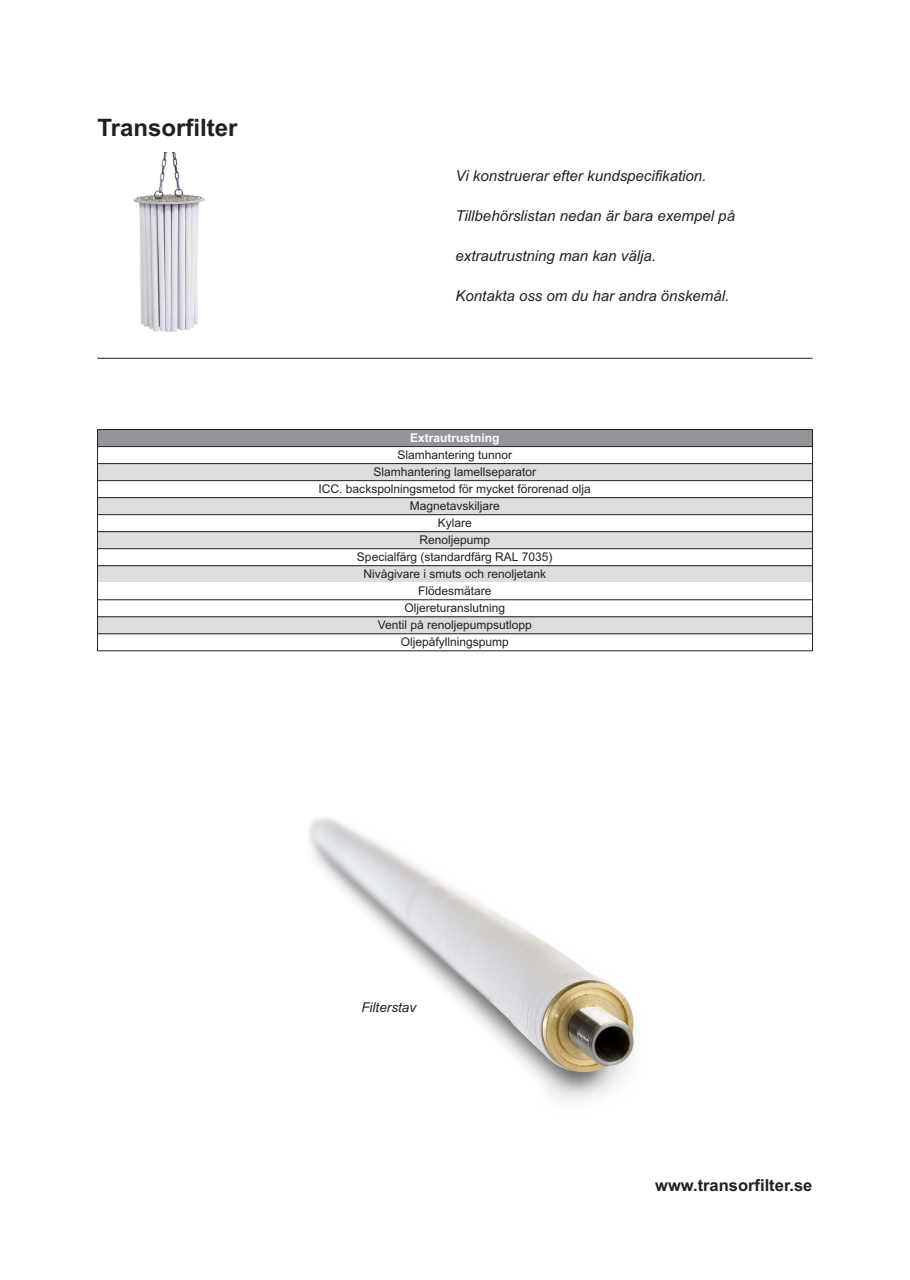
<style>
.page{position:relative;width:910px;height:1280px;background:#fff}
.page>*{position:absolute;margin:0;border:0;box-sizing:border-box;transform-origin:0 0}
.t1{font:700 24px "Arial";color:#231f20}
.t2{font:700 16.5px "Arial";color:#231f20}
.t3{font:italic 15px "Arial";color:#231f20}
.t4{font:italic 13.5px "Arial";color:#231f20}
.t5{font:12px "Arial";color:#231f20}
.t6{font:700 12px "Arial";color:#fff}
</style>
<div class="page">
<img style="left:133px;top:153px;width:72px;height:179px">
<hr style="left:97px;top:358px;width:715px;height:1px;background:#231f20">
<div style="left:97px;top:429px;width:715px;height:17px;background:#939598"></div>
<div style="left:97px;top:463px;width:715px;height:17px;background:#dcdddf"></div>
<div style="left:97px;top:497px;width:715px;height:17px;background:#dcdddf"></div>
<div style="left:97px;top:531px;width:715px;height:17px;background:#dcdddf"></div>
<div style="left:97px;top:565px;width:715px;height:18px;background:#dcdddf"></div>
<div style="left:97px;top:617px;width:715px;height:17px;background:#dcdddf"></div>
<hr style="left:97px;top:429px;width:1px;height:222px;background:#231f20">
<hr style="left:812px;top:429px;width:1px;height:222px;background:#231f20">
<hr style="left:97px;top:429px;width:715px;height:1px;background:#231f20">
<hr style="left:97px;top:446px;width:715px;height:1px;background:#231f20">
<hr style="left:97px;top:463px;width:715px;height:1px;background:#231f20">
<hr style="left:97px;top:480px;width:715px;height:1px;background:#231f20">
<hr style="left:97px;top:497px;width:715px;height:1px;background:#231f20">
<hr style="left:97px;top:514px;width:715px;height:1px;background:#231f20">
<hr style="left:97px;top:531px;width:715px;height:1px;background:#231f20">
<hr style="left:97px;top:548px;width:715px;height:1px;background:#231f20">
<hr style="left:97px;top:565px;width:715px;height:1px;background:#231f20">
<hr style="left:97px;top:599px;width:715px;height:1px;background:#231f20">
<hr style="left:97px;top:616px;width:715px;height:1px;background:#231f20">
<hr style="left:97px;top:633px;width:715px;height:1px;background:#231f20">
<hr style="left:97px;top:650px;width:715px;height:1px;background:#231f20">
<img style="left:309px;top:817px;width:326px;height:282px">
<p class="t1" style="left:97px;top:114px;width:142px">Transorfilter</p>
<p class="t3" style="left:455px;top:168px;width:252px">Vi konstruerar efter kundspecifikation.</p>
<p class="t3" style="left:455px;top:207px;width:281px">Tillbehörslistan nedan är bara exempel på</p>
<p class="t3" style="left:455px;top:247px;width:202px">extrautrustning man kan välja.</p>
<p class="t3" style="left:455px;top:287px;width:275px">Kontakta oss om du har andra önskemål.</p>
<p class="t6" style="left:410px;top:431px;width:91px">Extrautrustning</p>
<p class="t5" style="left:397px;top:448px;width:116px">Slamhantering tunnor</p>
<p class="t5" style="left:373px;top:465px;width:164px">Slamhantering lamellseparator</p>
<p class="t5" style="left:318px;top:482px;width:274px">ICC. backspolningsmetod för mycket förorenad olja</p>
<p class="t5" style="left:409px;top:499px;width:92px">Magnetavskiljare</p>
<p class="t5" style="left:437px;top:516px;width:36px">Kylare</p>
<p class="t5" style="left:419px;top:533px;width:72px">Renoljepump</p>
<p class="t5" style="left:357px;top:550px;width:197px">Specialfärg (standardfärg RAL 7035)</p>
<p class="t5" style="left:363px;top:567px;width:184px">Nivågivare i smuts och renoljetank</p>
<p class="t5" style="left:418px;top:584px;width:75px">Flödesmätare</p>
<p class="t5" style="left:404px;top:601px;width:102px">Oljereturanslutning</p>
<p class="t5" style="left:377px;top:618px;width:156px">Ventil på renoljepumpsutlopp</p>
<p class="t5" style="left:400px;top:635px;width:110px">Oljepåfyllningspump</p>
<p class="t4" style="left:361px;top:999px;width:56px">Filterstav</p>
<p class="t2" style="left:655px;top:1176px;width:159px">www.transorfilter.se</p>
</div>
